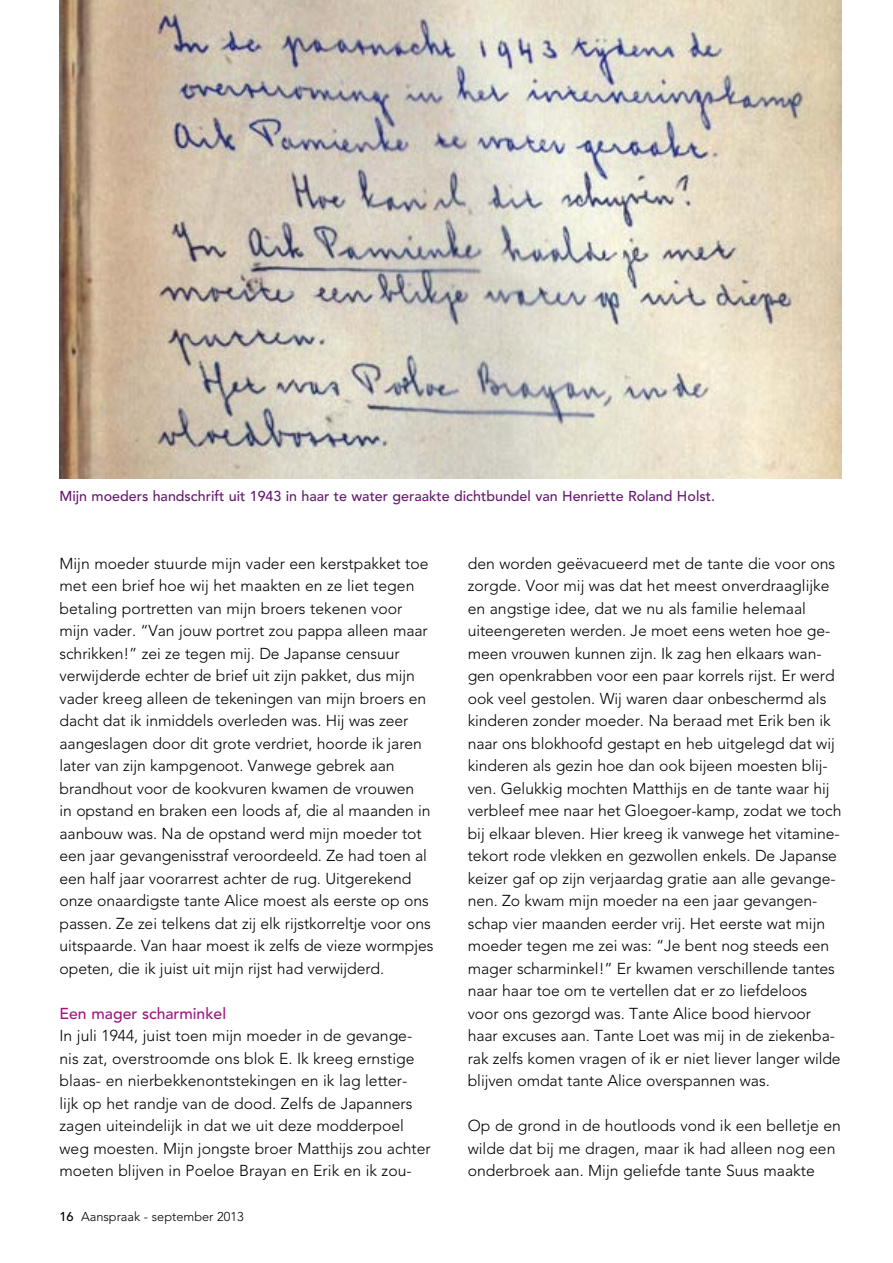
<style>
.page{position:relative;width:893px;height:1263px;background:#fff}
.page>*{position:absolute;margin:0;border:0;box-sizing:border-box;transform-origin:0 0}
.SVB_Body{font:300 15.75px/22.5px "Avenir LT Std";letter-spacing:-.005em;color:#000}
.SVB_Bodykopje{font:500 15.75px "Avenir LT Std";color:#a1157f}
.t1{font:500 14.25px "Avenir LT Std";color:#691872}
.t2{font:300 12.75px "Avenir LT Std";color:#000}
.s1{font-weight:500}
.s2{font-style:inherit}
</style>
<div class="page">
<img style="left:60px;top:0;width:782px;height:479px">
<p class="t1" style="left:60px;top:488px;width:657px">Mijn moeders handschrift uit 1943 in haar te water geraakte dichtbundel van Henriette Roland Holst.</p>
<p class="SVB_Body" style="left:60px;top:552px;width:375px">Mijn moeder stuurde mijn vader een kerstpakket toe met een brief hoe wij het maakten en ze liet tegen betaling portretten van mijn broers tekenen voor mijn vader. “Van jouw portret zou pappa alleen maar schrikken!” zei ze tegen mij. De Japanse censuur verwijderde echter de brief uit zijn pakket, dus mijn vader kreeg alleen de tekeningen van mijn broers en dacht dat ik inmiddels overleden was. Hij was zeer aangeslagen door dit grote verdriet, hoorde ik jaren later van zijn kampgenoot. Vanwege gebrek aan brandhout voor de kookvuren kwamen de vrouwen<br>in opstand en braken een loods af, die al maanden in aanbouw was. Na de opstand werd mijn moeder tot een jaar gevangenisstraf veroordeeld. Ze had toen al een half jaar voorarrest achter de rug. Uitgerekend onze onaardigste tante Alice moest als eerste op ons passen. Ze zei telkens dat zij elk rijstkorreltje voor ons uitspaarde. Van haar moest ik zelfs de vieze wormpjes opeten, die ik juist uit mijn rijst had verwijderd.</p>
<p class="SVB_Bodykopje" style="left:60px;top:1004px;width:168px">Een mager scharminkel</p>
<p class="SVB_Body" style="left:60px;top:1024px;width:373px">In juli 1944, juist toen mijn moeder in de gevange&shy;nis zat, overstroomde ons blok E. Ik kreeg ernstige blaas- en nierbekkenontstekingen en ik lag letter-<br>lijk op het randje van de dood. Zelfs de Japanners zagen uiteindelijk in dat we uit deze modderpoel weg moesten. Mijn jongste broer Matthijs zou achter moeten blijven in Poeloe Brayan en Erik en ik zou-</p>
<p class="t2" style="left:60px;top:1209px;width:186px"><span class="s1">16</span> <span class="s2">A</span>anspraak <span class="s2">-</span> september 2013</p>
<p class="SVB_Body" style="left:468px;top:552px;width:375px">den worden geëvacueerd met de tante die voor ons zorgde. Voor mij was dat het meest onverdraaglijke en angstige idee, dat we nu als familie helemaal uiteengereten werden. Je moet eens weten hoe ge&shy;meen vrouwen kunnen zijn. Ik zag hen elkaars wan&shy;gen openkrabben voor een paar korrels rijst. Er werd ook veel gestolen. Wij waren daar onbeschermd als kinderen zonder moeder. Na beraad met Erik ben ik naar ons blokhoofd gestapt en heb uitgelegd dat wij kinderen als gezin hoe dan ook bijeen moesten blij&shy;ven. Gelukkig mochten Matthijs en de tante waar hij verbleef mee naar het Gloegoer-kamp, zodat we toch bij elkaar bleven. Hier kreeg ik vanwege het vitamine&shy;tekort rode vlekken en gezwollen enkels. De Japanse keizer gaf op zijn verjaardag gratie aan alle gevange&shy;nen. Zo kwam mijn moeder na een jaar gevangen&shy;schap vier maanden eerder vrij. Het eerste wat mijn moeder tegen me zei was: “Je bent nog steeds een mager scharminkel!” Er kwamen verschillende tantes naar haar toe om te vertellen dat er zo liefdeloos voor ons gezorgd was. Tante Alice bood hiervoor haar excuses aan. Tante Loet was mij in de ziekenba&shy;rak zelfs komen vragen of ik er niet liever langer wilde blijven omdat tante Alice overspannen was.</p>
<p class="SVB_Body" style="left:468px;top:1114px;width:375px">Op de grond in de houtloods vond ik een belletje en wilde dat bij me dragen, maar ik had alleen nog een onderbroek aan. Mijn geliefde tante Suus maakte</p>
</div>
